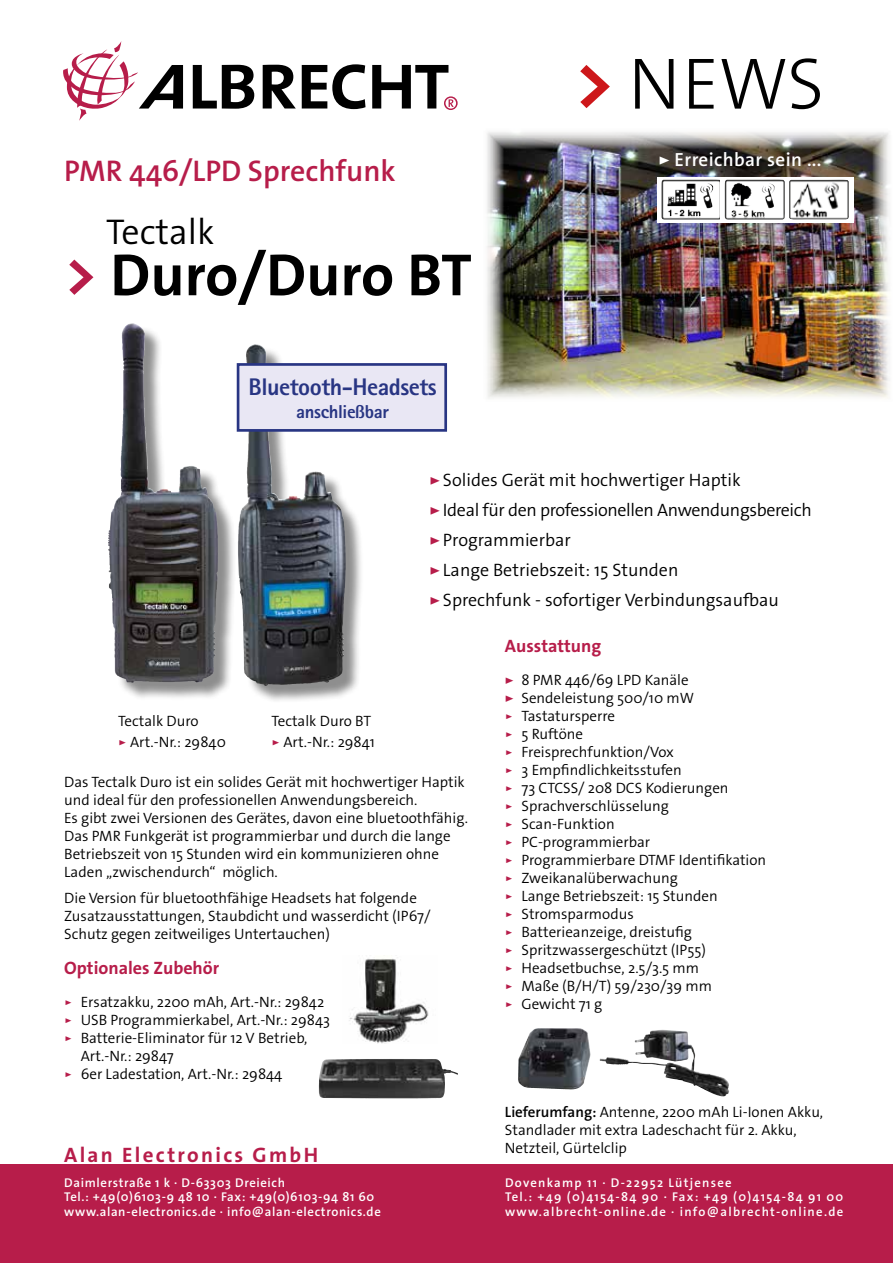
<style>
.page{position:relative;width:893px;height:1263px;background:#fff}
.page>*{position:absolute;margin:0;border:0;box-sizing:border-box;transform-origin:0 0}
.t1{font:300 73.5px "The Sans Os F";color:#000}
.t2{font:700 60px "The Sans Os F";color:#000}
.t3{font:300 36px "The Sans Os F";color:#000}
.t4{font:600 30px "The Sans Os F";color:#b71d4a}
.t5{font:800 24px "Rotis Sans Serif";letter-spacing:-.02em;color:#283583}
.t6{font:700 21px "The Sans Os F";letter-spacing:.11em;color:#b71d4a}
.t7{font:600 19.05px "The Sans Os F";letter-spacing:.02em;color:#fff}
.t8{font:800 18.75px "Rotis Sans Serif";letter-spacing:-.02em;color:#283583}
.t9{font:300 18px/30px "The Sans Os F";color:#000}
.t10{font:700 18px "The Sans Os F";color:#b71d4a}
.t11{font:300 15px/18px "The Sans Os F";color:#000}
.t12{font:600 12.75px/14.2px "The Sans Os F";letter-spacing:.06em;color:#fff}
.t13{font:600 12.75px/14.2px "The Sans Os F";letter-spacing:.1em;color:#fff}
.s1{color:#b71d4a}
.s2{font-weight:700;color:#cd171a}
.s3{font-weight:700}
.s4{font-weight:700;color:#b71d4a}
.s5{font-weight:400;color:#b71d4a}
.s6{font-weight:600}
</style>
<div class="page">
<div style="left:0;top:1164px;width:893px;height:99px;background:#b71d4a"></div>
<svg style="left:193px;top:65px;width:61px;height:44px"></svg>
<svg style="left:263px;top:65px;width:33px;height:44px"></svg>
<svg style="left:302px;top:64px;width:64px;height:45px"></svg>
<svg style="left:63px;top:41px;width:120px;height:80px"></svg>
<svg style="left:372px;top:65px;width:86px;height:45px"></svg>
<div style="left:111px;top:326px;width:126px;height:375px;background:#000;opacity:.45"></div>
<img style="left:108px;top:325px;width:19px;height:303px">
<div style="left:240px;top:347px;width:124px;height:357px;background:#000;opacity:.45"></div>
<img style="left:238px;top:344px;width:17px;height:334px">
<img style="left:487px;top:132px;width:402px;height:266px">
<div style="left:237px;top:363px;width:210px;height:69px;background:#e9e7f4;border:3px solid #283583"></div>
<svg style="left:657px;top:177px;width:64px;height:45px"></svg>
<img style="left:661px;top:180px;width:60px;height:40px">
<svg style="left:721px;top:177px;width:64px;height:45px"></svg>
<img style="left:725px;top:180px;width:60px;height:40px">
<div style="left:785px;top:177px;width:68px;height:45px;background:#fff"></div>
<img style="left:789px;top:180px;width:60px;height:40px">
<img style="left:518px;top:1028px;width:36px;height:36px">
<img style="left:349px;top:958px;width:80px;height:85px">
<img style="left:319px;top:1059px;width:121px;height:39px">
<h3 class="t4" style="left:64px;top:152px;width:333px">PMR 446/LPD Sprechfunk</h3>
<h3 class="t3" style="left:106px;top:209px;width:110px">Tectalk</h3>
<h2 class="t2" style="left:64px;top:236px;width:409px"><span class="s1">&gt;</span> Duro/Duro BT</h2>
<h3 class="t5" style="left:249px;top:372px;width:190px">Bluetooth-Headsets</h3>
<p class="t8" style="left:296px;top:400px;width:94px">anschließbar</p>
<h1 class="t1" style="left:574px;top:37px;width:252px"><span class="s2">&gt;</span> NEWS</h1>
<p class="t7" style="left:658px;top:148px;width:164px"><span class="s3">▹</span> Erreichbar sein ...</p>
<p class="t9" style="left:429px;top:465px;width:384px"><span class="s4">▹</span> Solides Gerät mit hochwertiger Haptik<br><span class="s4">▹</span> Ideal für den professionellen Anwendungsbereich <span class="s4">▹</span> Programmierbar<br><span class="s4">▹</span> Lange Betriebszeit: 15 Stunden<br><span class="s4">▹</span> Sprechfunk - sofortiger Verbindungsaufbau</p>
<p class="t11" style="left:118px;top:710px;width:109px;line-height:21px">Tectalk Duro<br><span class="s5">▹</span> Art.-Nr.: 29840</p>
<p class="t11" style="left:271px;top:710px;width:105px;line-height:21px">Tectalk Duro BT <span class="s5">▹</span> Art.-Nr.: 29841</p>
<p class="t11" style="left:64px;top:773px;width:405px">Das Tectalk Duro ist ein solides Gerät mit hochwertiger Haptik und ideal für den professionellen Anwendungsbereich.<br>Es gibt zwei Versionen des Gerätes, davon eine bluetoothfähig.<br>Das PMR Funkgerät ist programmierbar und durch die lange Betriebszeit von 15 Stunden wird ein kommunizieren ohne Laden „zwischendurch“ möglich.</p>
<p class="t11" style="left:64px;top:889px;width:368px">Die Version für bluetoothfähige Headsets hat folgende<br>Zusatzausstattungen, Staubdicht und wasserdicht (IP67/<br>Schutz gegen zeitweiliges Untertauchen)</p>
<p class="t10" style="left:64px;top:957px;width:157px">Optionales Zubehör</p>
<p class="t11" style="left:64px;top:993px;width:262px"><span class="s1">▹</span> Ersatzakku, 2200 mAh, Art.-Nr.: 29842</p>
<p class="t11" style="left:64px;top:1011px;width:267px"><span class="s1">▹</span> USB Programmierkabel, Art.-Nr.: 29843</p>
<p class="t11" style="left:64px;top:1029px;width:245px"><span class="s1">▹</span> Batterie-Eliminator für 12 V Betrieb,</p>
<p class="t11" style="left:81px;top:1047px;width:94px">Art.-Nr.: 29847</p>
<p class="t11" style="left:64px;top:1065px;width:220px"><span class="s1">▹</span> 6er Ladestation, Art.-Nr.: 29844</p>
<p class="t10" style="left:505px;top:635px;width:98px">Ausstattung</p>
<p class="t11" style="left:505px;top:670px;width:263px"><span class="s4">▹</span> 8 PMR 446/69 LPD Kanäle<br><span class="s4">▹</span> Sendeleistung 500/10 mW<br><span class="s1">▹</span> Tastatursperre<br><span class="s1">▹</span> 5 Ruftöne<br><span class="s1">▹</span> Freisprechfunktion/Vox<br><span class="s1">▹</span> 3 Empfindlichkeitsstufen<br><span class="s1">▹</span> 73 CTCSS/ 208 DCS Kodierungen<br><span class="s1">▹</span> Sprachverschlüsselung<br><span class="s1">▹</span> Scan-Funktion<br><span class="s1">▹</span> PC-programmierbar<br><span class="s1">▹</span> Programmierbare DTMF Identifikation <span class="s1">▹</span> Zweikanalüberwachung<br><span class="s1">▹</span> Lange Betriebszeit: 15 Stunden<br><span class="s1">▹</span> Stromsparmodus<br><span class="s1">▹</span> Batterieanzeige, dreistufig<br><span class="s1">▹</span> Spritzwassergeschützt (IP55)<br><span class="s1">▹</span> Headsetbuchse, 2.5/3.5 mm<br><span class="s1">▹</span> Maße (B/H/T) 59/230/39 mm<br><span class="s1">▹</span> Gewicht 71 g</p>
<p class="t11" style="left:505px;top:1102px;width:320px"><span class="s6">Lieferumfang:</span> Antenne, 2200 mAh Li-Ionen Akku,<br>Standlader mit extra Ladeschacht für 2. Akku,<br>Netzteil, Gürtelclip</p>
<h3 class="t6" style="left:64px;top:1142px;width:255px">Alan Electronics GmbH</h3>
<p class="t12" style="left:64px;top:1176px;width:318px">Daimlerstraße 1 k · D-63303 Dreieich<br>Tel.: +49(0)6103-9 48 10 · Fax: +49(0)6103-94 81 60 www.alan-electronics.de · info@alan-electronics.de</p>
<p class="t13" style="left:505px;top:1176px;width:340px">Dovenkamp 11 · D-22952 Lütjensee<br>Tel.: +49 (0)4154-84 90 · Fax: +49 (0)4154-84 91 00 www.albrecht-online.de · info@albrecht-online.de</p>
</div>
